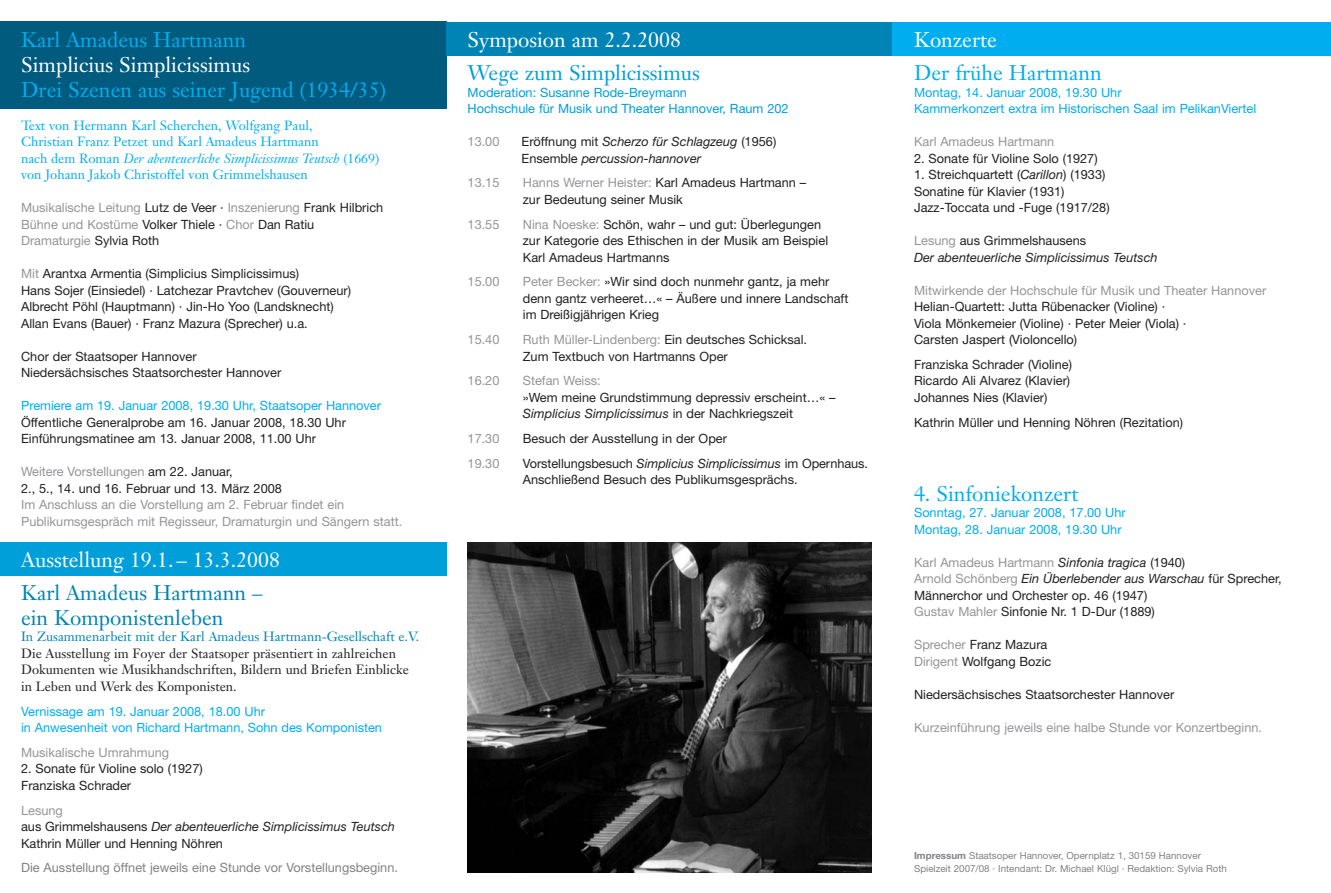
<style>
.page{position:relative;width:1331px;height:893px;background:#fff}
.page>*{position:absolute;margin:0;border:0;box-sizing:border-box;transform-origin:0 0}
.t1{font:21px "Janson Text";color:#00aeef}
.t2{font:21px "Janson Text";color:#fff}
.t3{font:21px/24.8px "Janson Text";color:#0084b5}
.t4{font:21px "Janson Text";color:#009fda}
.t5{font:13.2px/16.5px "Janson Text";color:#00aeef}
.t6{font:13.2px/16.5px "Janson Text";color:#231f20}
.t7{font:13.2px "Janson Text";color:#0084b5}
.t8{font:12.75px/16.5px "Helvetica Neue";color:#231f20}
.t9{font:12.75px/16.5px "Helvetica Neue";color:#939598}
.t10{font:12.75px/16.5px "Helvetica Neue";color:#00aeef}
.t11{font:italic 12.75px/16.5px "Helvetica Neue";color:#231f20}
.t12{font:12.75px/16.5px "Helvetica Neue";color:#009fda}
.t13{font:12.75px "Helvetica Neue";color:#808285}
.t14{font:9.75px/12.8px "Helvetica Neue";color:#808285}
.s1{font-style:italic}
.s2{color:#231f20}
.s3{color:#939598}
.s4{font-style:normal}
.s5{font-style:normal;color:#939598}
.s6{font-weight:700}
</style>
<div class="page">
<div style="left:0;top:22px;width:446px;height:87px;background:#005b7f"></div>
<div style="left:446px;top:22px;width:447px;height:33px;background:#0084b5"></div>
<div style="left:0;top:542px;width:446px;height:33px;background:#009fda"></div>
<div style="left:893px;top:22px;width:438px;height:33px;background:#00aeef"></div>
<img style="left:468px;top:542px;width:403px;height:330px">
<h1 class="t1" style="left:21px;top:31px;width:226px">Karl Amadeus Hartmann</h1>
<h1 class="t2" style="left:21px;top:56px;width:231px">Simplicius Simplicissimus</h1>
<h1 class="t1" style="left:21px;top:81px;width:367px">Drei Szenen aus seiner Jugend (1934/35)</h1>
<p class="t5" style="left:21px;top:118px;width:360px">Text von Hermann Karl Scherchen, Wolfgang Paul,<br>Christian Franz Petzet und Karl Amadeus Hartmann<br>nach dem Roman <span class="s1">Der abenteuerliche Simplicissimus Teutsch</span> (1669) von Johann Jakob Christoffel von Grimmelshausen</p>
<p class="t9" style="left:21px;top:201px;width:364px">Musikalische Leitung <span class="s2">Lutz de Veer ·</span> Inszenierung <span class="s2">Frank Hilbrich<br></span>Bühne und Kostüme <span class="s2">Volker Thiele ·</span> Chor <span class="s2">Dan Ratiu<br></span>Dramaturgie <span class="s2">Sylvia Roth</span></p>
<p class="t8" style="left:21px;top:267px;width:331px"><span class="s3">Mit</span> Arantxa Armentia (Simplicius Simplicissimus)<br>Hans Sojer (Einsiedel) · Latchezar Pravtchev (Gouverneur)<br>Albrecht Pöhl (Hauptmann) · Jin-Ho Yoo (Landsknecht)<br>Allan Evans (Bauer) · Franz Mazura (Sprecher) u.a.</p>
<p class="t8" style="left:21px;top:349px;width:262px">Chor der Staatsoper Hannover<br>Niedersächsisches Staatsorchester Hannover</p>
<p class="t10" style="left:21px;top:399px;width:361px">Premiere am 19. Januar 2008, 19.30 Uhr, Staatsoper Hannover</p>
<p class="t8" style="left:21px;top:415px;width:326px">Öffentliche Generalprobe am 16. Januar 2008, 18.30 Uhr<br>Einführungsmatinee am 13. Januar 2008, 11.00 Uhr</p>
<p class="t8" style="left:21px;top:465px;width:262px"><span class="s3">Weitere Vorstellungen</span> am 22. Januar,<br>2., 5., 14. und 16. Februar und 13. März 2008</p>
<p class="t9" style="left:21px;top:498px;width:383px">Im Anschluss an die Vorstellung am 2. Februar findet ein<br>Publikumsgespräch mit Regisseur, Dramaturgin und Sängern statt.</p>
<h1 class="t2" style="left:21px;top:551px;width:260px">Ausstellung 19.1. – 13.3.2008</h1>
<h1 class="t3" style="left:21px;top:582px;width:243px">Karl Amadeus Hartmann – ein Komponistenleben</h1>
<p class="t7" style="left:21px;top:631px;width:400px">In Zusammenarbeit mit der Karl Amadeus Hartmann-Gesellschaft e.V.</p>
<p class="t6" style="left:21px;top:646px;width:389px">Die Ausstellung im Foyer der Staatsoper präsentiert in zahlreichen<br>Dokumenten wie Musikhandschriften, Bildern und Briefen Einblicke in Leben und Werk des Komponisten.</p>
<p class="t10" style="left:21px;top:704px;width:362px">Vernissage am 19. Januar 2008, 18.00 Uhr<br>in Anwesenheit von Richard Hartmann, Sohn des Komponisten</p>
<p class="t9" style="left:21px;top:745px;width:150px">Musikalische Umrahmung</p>
<p class="t8" style="left:21px;top:762px;width:183px">2. Sonate für Violine solo (1927)<br>Franziska Schrader</p>
<p class="t8" style="left:21px;top:803px;width:375px"><span class="s3">Lesung<br></span>aus Grimmelshausens <span class="s1">Der abenteuerliche Simplicissimus Teutsch<br></span>Kathrin Müller und Henning Nöhren</p>
<p class="t13" style="left:21px;top:863px;width:378px">Die Ausstellung öffnet jeweils eine Stunde vor Vorstellungsbeginn.</p>
<h1 class="t2" style="left:468px;top:31px;width:215px">Symposion am 2.2.2008</h1>
<h1 class="t4" style="left:468px;top:64px;width:234px">Wege zum Simplicissimus</h1>
<p class="t12" style="left:468px;top:85px;width:323px">Moderation: Susanne Rode-Breymann<br>Hochschule für Musik und Theater Hannover, Raum 202</p>
<p class="t9" style="left:468px;top:135px;width:33px">13.00</p>
<p class="t11" style="left:522px;top:135px;width:256px"><span class="s4">Eröffnung mit</span> Scherzo für Schlagzeug <span class="s4">(1956)<br>Ensemble</span> percussion-hannover</p>
<p class="t9" style="left:468px;top:176px;width:33px">13.15</p>
<p class="t8" style="left:523px;top:176px;width:285px"><span class="s3">Hanns Werner Heister:</span> Karl Amadeus Hartmann – zur Bedeutung seiner Musik</p>
<p class="t9" style="left:468px;top:217px;width:33px">13.55</p>
<p class="t8" style="left:523px;top:217px;width:307px"><span class="s3">Nina Noeske:</span> Schön, wahr – und gut: Überlegungen zur Kategorie des Ethischen in der Musik am Beispiel<br>Karl Amadeus Hartmanns</p>
<p class="t9" style="left:468px;top:275px;width:33px">15.00</p>
<p class="t8" style="left:523px;top:275px;width:327px"><span class="s3">Peter Becker:</span> »Wir sind doch nunmehr gantz, ja mehr denn gantz verheeret…« – Äußere und innere Landschaft im Dreißigjährigen Krieg</p>
<p class="t9" style="left:468px;top:333px;width:33px">15.40</p>
<p class="t8" style="left:523px;top:333px;width:286px"><span class="s3">Ruth Müller-Lindenberg:</span> Ein deutsches Schicksal.<br>Zum Textbuch von Hartmanns Oper</p>
<p class="t9" style="left:468px;top:374px;width:33px">16.20</p>
<p class="t9" style="left:523px;top:374px;width:79px">Stefan Weiss:</p>
<p class="t8" style="left:523px;top:390px;width:314px">»Wem meine Grundstimmung depressiv erscheint…« –<br><span class="s1">Simplicius Simplicissimus</span> in der Nachkriegszeit</p>
<p class="t9" style="left:468px;top:432px;width:33px">17.30</p>
<p class="t8" style="left:523px;top:432px;width:206px">Besuch der Ausstellung in der Oper</p>
<p class="t9" style="left:468px;top:456px;width:33px">19.30</p>
<p class="t8" style="left:523px;top:456px;width:347px">Vorstellungsbesuch <span class="s1">Simplicius Simplicissimus</span> im Opernhaus.<br>Anschließend Besuch des Publikumsgesprächs.</p>
<h1 class="t2" style="left:914px;top:31px;width:84px">Konzerte</h1>
<h1 class="t1" style="left:914px;top:64px;width:189px">Der frühe Hartmann</h1>
<p class="t10" style="left:914px;top:85px;width:344px">Montag, 14. Januar 2008, 19.30 Uhr<br>Kammerkonzert extra im Historischen Saal im PelikanViertel</p>
<p class="t9" style="left:914px;top:135px;width:142px">Karl Amadeus Hartmann</p>
<p class="t8" style="left:914px;top:151px;width:185px">2. Sonate für Violine Solo (1927)</p>
<p class="t8" style="left:914px;top:168px;width:197px">1. Streichquartett (<span class="s1">Carillon</span>) (1933)<br>Sonatine für Klavier (1931)<br>Jazz-Toccata und -Fuge (1917/28)</p>
<p class="t11" style="left:914px;top:234px;width:245px"><span class="s5">Lesung</span> <span class="s4">aus Grimmelshausens<br></span>Der abenteuerliche Simplicissimus Teutsch</p>
<p class="t9" style="left:914px;top:283px;width:354px">Mitwirkende der Hochschule für Musik und Theater Hannover</p>
<p class="t8" style="left:914px;top:300px;width:274px">Helian-Quartett: Jutta Rübenacker (Violine) ·<br>Viola Mönkemeier (Violine) · Peter Meier (Viola) ·<br>Carsten Jaspert (Violoncello)</p>
<p class="t8" style="left:914px;top:357px;width:159px">Franziska Schrader (Violine)<br>Ricardo Ali Alvarez (Klavier)<br>Johannes Nies (Klavier)</p>
<p class="t8" style="left:914px;top:415px;width:271px">Kathrin Müller und Henning Nöhren (Rezitation)</p>
<h1 class="t1" style="left:914px;top:485px;width:166px">4. Sinfoniekonzert</h1>
<p class="t10" style="left:914px;top:506px;width:213px">Sonntag, 27. Januar 2008, 17.00 Uhr<br>Montag, 28. Januar 2008, 19.30 Uhr</p>
<p class="t8" style="left:914px;top:555px;width:369px"><span class="s3">Karl Amadeus Hartmann</span> <span class="s1">Sinfonia tragica</span> (1940)<br><span class="s3">Arnold Schönberg</span> <span class="s1">Ein Überlebender aus Warschau</span> für Sprecher, Männerchor und Orchester op. 46 (1947)<br><span class="s3">Gustav Mahler</span> Sinfonie Nr. 1 D-Dur (1889)</p>
<p class="t8" style="left:914px;top:638px;width:139px"><span class="s3">Sprecher</span> Franz Mazura<br><span class="s3">Dirigent</span> Wolfgang Bozic</p>
<p class="t8" style="left:914px;top:687px;width:262px">Niedersächsisches Staatsorchester Hannover</p>
<p class="t9" style="left:914px;top:720px;width:349px">Kurzeinführung jeweils eine halbe Stunde vor Konzertbeginn.</p>
<p class="t14" style="left:914px;top:850px;width:314px"><span class="s6">Impressum</span> Staatsoper Hannover, Opernplatz 1, 30159 Hannover<br>Spielzeit 2007/08 · Intendant: Dr. Michael Klügl · Redaktion: Sylvia Roth</p>
</div>
